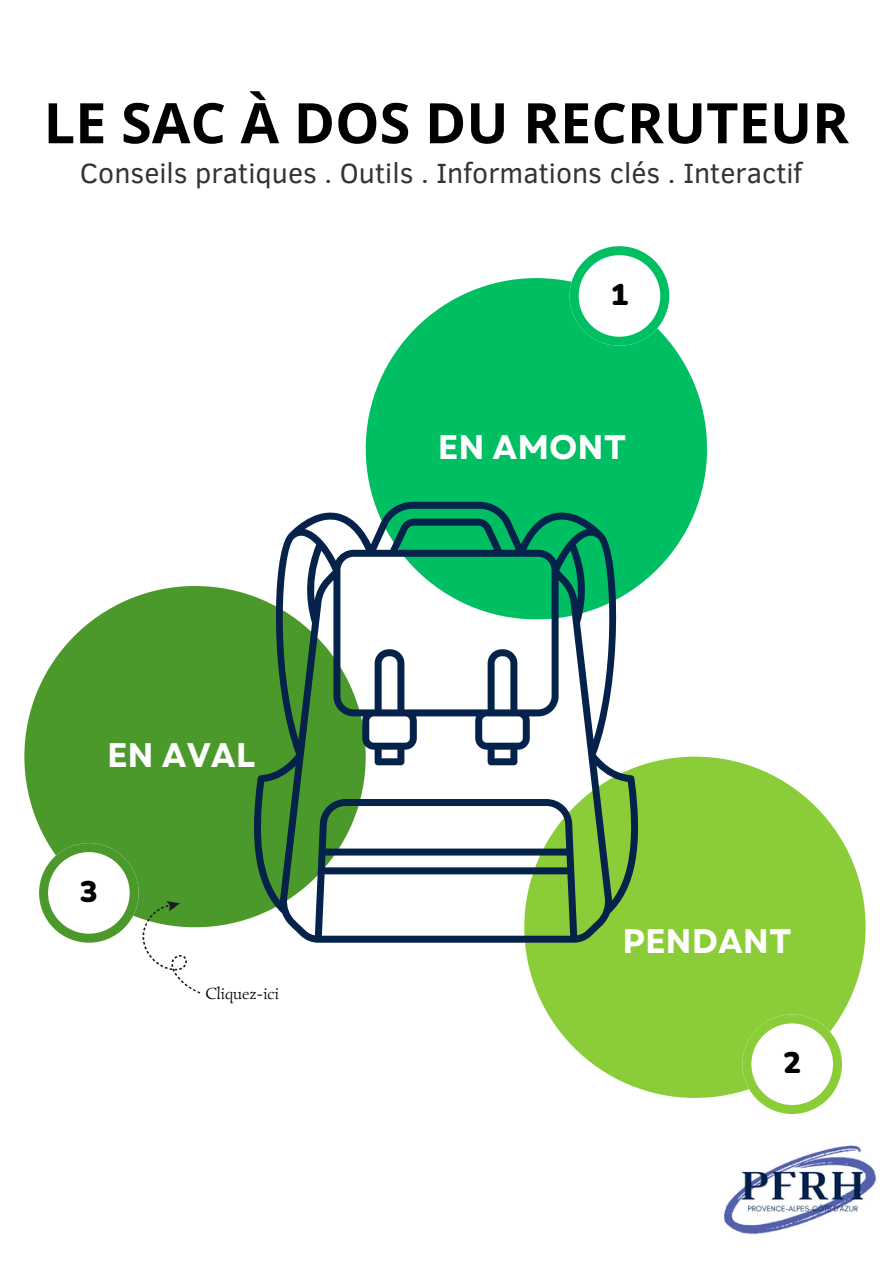
<style>
.page{position:relative;width:893px;height:1264px;background:#fff}
.page>*{position:absolute;margin:0;border:0;box-sizing:border-box;transform-origin:0 0}
.t1{font:700 55.95px "Open Sans";color:#000}
.t2{font:700 34.05px "Garet";color:#fff}
.t3{font:900 29.85px "Nunito";color:#000}
.t4{font:28.5px "Clear Sans";color:#333}
.t5{font:16.5px "Simonetta";color:#000}
</style>
<div class="page">
<div style="left:365px;top:278px;width:342px;height:341px;background:#00bf63;border-radius:50%"></div>
<svg style="left:569px;top:246px;width:100px;height:100px"></svg>
<div style="left:24px;top:586px;width:341px;height:341px;background:#4c992b;border-radius:50%"></div>
<div style="left:524px;top:756px;width:341px;height:341px;background:#8bcd38;border-radius:50%"></div>
<svg style="left:742px;top:1014px;width:99px;height:99px"></svg>
<svg style="left:248px;top:502px;width:395px;height:440px"></svg>
<img style="left:724px;top:1145px;width:153px;height:90px">
<svg style="left:39px;top:843px;width:171px;height:151px"></svg>
<p class="t1" style="left:44px;top:83px;width:806px">LE SAC À DOS DU RECRUTEUR</p>
<p class="t4" style="left:80px;top:152px;width:724px">Conseils pratiques . Outils . Informations clés . Interactif</p>
<p class="t3" style="left:610px;top:274px;width:19px">1</p>
<p class="t2" style="left:107px;top:731px;width:150px">EN AVAL</p>
<p class="t3" style="left:80px;top:871px;width:19px">3</p>
<p class="t5" style="left:205px;top:982px;width:75px">Cliquez-ici</p>
<p class="t2" style="left:438px;top:423px;width:190px">EN AMONT</p>
<p class="t2" style="left:622px;top:916px;width:171px">PENDANT</p>
<p class="t3" style="left:783px;top:1042px;width:19px">2</p>
</div>
